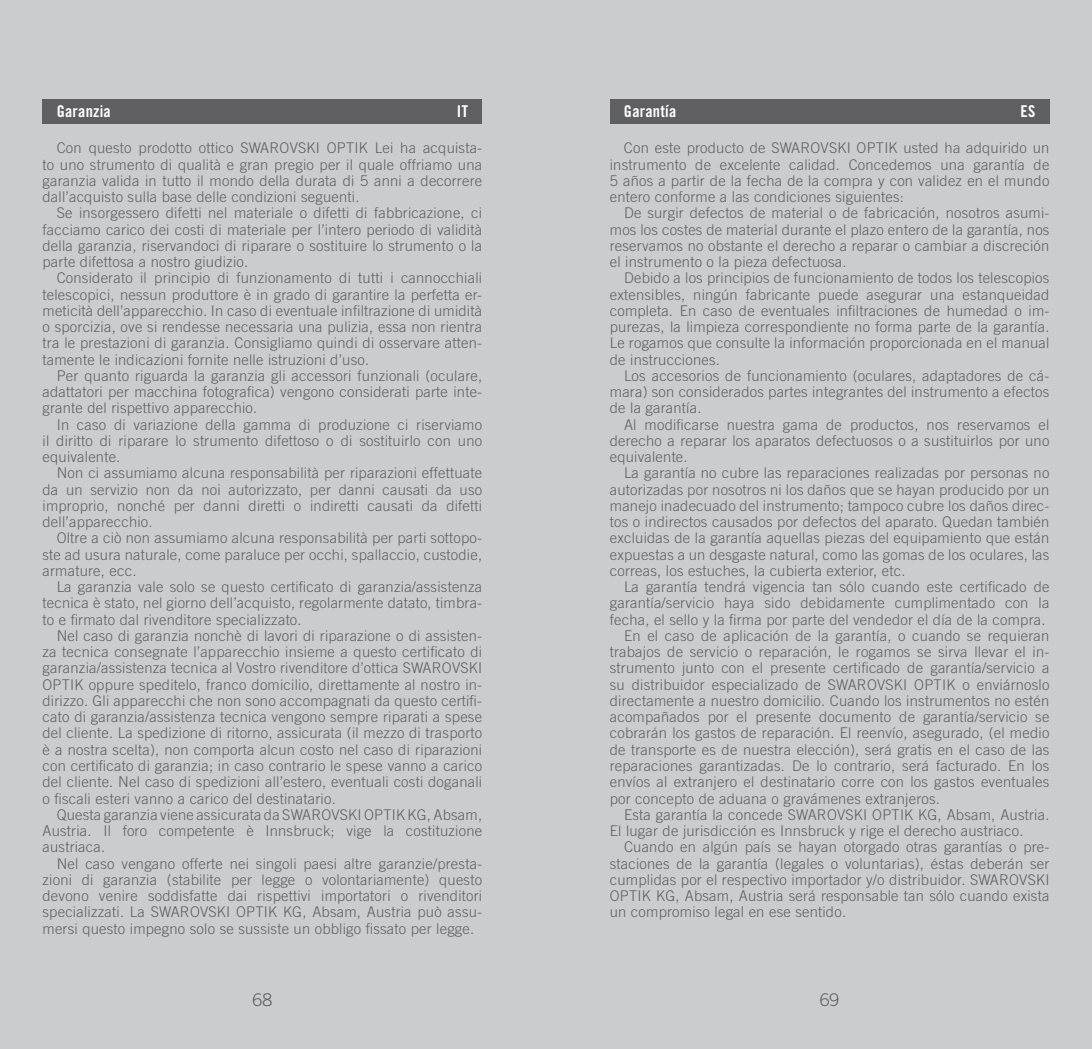
<style>
.page{position:relative;width:1092px;height:1049px;background:#fff}
.page>*{position:absolute;margin:0;border:0;box-sizing:border-box;transform-origin:0 0}
.t1{font:300 17.5px "Trade Gothic";color:#5f5f62}
.t2{font:16.25px "Trade Gothic Bold Cond Twenty";letter-spacing:.015em;color:#fff}
.t3{font:300 14.75px/16.2px "Trade Gothic";letter-spacing:.015em;color:#5f5f62;text-align:justify}
</style>
<div class="page">
<div style="left:546px;top:0;width:545px;height:1049px;background:#cbccce"></div>
<div style="left:0;top:0;width:546px;height:1049px;background:#cbccce"></div>
<div style="left:43px;top:99px;width:439px;height:25px;background:#5f5f62"></div>
<div style="left:609px;top:99px;width:440px;height:25px;background:#5f5f62"></div>
<p class="t2" style="left:57px;top:101px;width:56px">Garanzia</p>
<p class="t2" style="left:457px;top:101px;width:12px">IT</p>
<p class="t3" style="left:57px;top:140px;width:202px">Con questo prodotto ottico Swarovski</p>
<p class="t3" style="left:327px;top:140px;width:19px">Optik</p>
<p class="t3" style="left:43px;top:140px;width:441px;text-indent:332px">Lei ha acquista&shy;to uno strumento di qualità e gran pregio per il quale offriamo una garanzia valida in tutto il mondo della durata di 5 anni a decorrere dall’acquisto sulla base delle condizioni seguenti.</p>
<p class="t3" style="left:43px;top:205px;width:441px;text-indent:14px">Se insorgessero difetti nel materiale o difetti di fabbricazione, ci facciamo carico dei costi di materiale per l’intero periodo di validità della garanzia, riservandoci di riparare o sostituire lo strumento o la parte difettosa a nostro giudizio.</p>
<p class="t3" style="left:43px;top:270px;width:441px;text-indent:14px">Considerato il principio di funzionamento di tutti i cannocchiali telescopici, nessun produttore è in grado di garantire la perfetta er&shy;meticità dell’apparecchio. In caso di eventuale infiltrazione di umidità o sporcizia, ove si rendesse necessaria una pulizia, essa non rientra tra le prestazioni di garanzia. Consigliamo quindi di osservare atten&shy;tamente le indicazioni fornite nelle istruzioni d’uso.</p>
<p class="t3" style="left:43px;top:367px;width:441px;text-indent:14px">Per quanto riguarda la garanzia gli accessori funzionali (oculare, adattatori per macchina fotografica) vengono considerati parte inte&shy;grante del rispettivo apparecchio.</p>
<p class="t3" style="left:43px;top:416px;width:441px;text-indent:14px">In caso di variazione della gamma di produzione ci riserviamo il diritto di riparare lo strumento difettoso o di sostituirlo con uno equivalente.</p>
<p class="t3" style="left:43px;top:465px;width:441px;text-indent:14px">Non ci assumiamo alcuna responsabilità per riparazioni effettuate da un servizio non da noi autorizzato, per danni causati da uso improprio, nonché per danni diretti o indiretti causati da difetti dell’apparecchio.</p>
<p class="t3" style="left:43px;top:530px;width:441px;text-indent:14px">Oltre a ciò non assumiamo alcuna responsabilità per parti sottopo&shy;ste ad usura naturale, come paraluce per occhi, spallaccio, custodie, armature, ecc.</p>
<p class="t3" style="left:43px;top:579px;width:441px;text-indent:14px">La garanzia vale solo se questo certificato di garanzia/assistenza tecnica è stato, nel giorno dell’acquisto, regolarmente datato, timbra&shy;to e firmato dal rivenditore specializzato.</p>
<p class="t3" style="left:43px;top:627px;width:441px;text-align:left;text-indent:14px">Nel caso di garanzia nonchè di lavori di riparazione o di assisten&shy;za tecnica consegnate l’apparecchio insieme a questo certificato di garanzia/assistenza tecnica al Vostro rivenditore d’ottica Swarovski<br>Optik</p>
<p class="t3" style="left:89px;top:676px;width:395px">oppure speditelo, franco domicilio, direttamente al nostro in-</p>
<p class="t3" style="left:43px;top:692px;width:441px">dirizzo. Gli apparecchi che non sono accompagnati da questo certifi-</p>
<p class="t3" style="left:43px;top:709px;width:441px">cato di garanzia/assistenza tecnica vengono sempre riparati a spese</p>
<p class="t3" style="left:43px;top:725px;width:441px">del cliente. La spedizione di ritorno, assicurata (il mezzo di trasporto</p>
<p class="t3" style="left:43px;top:741px;width:441px">è a nostra scelta), non comporta alcun costo nel caso di riparazioni</p>
<p class="t3" style="left:43px;top:757px;width:441px">con certificato di garanzia; in caso contrario le spese vanno a carico</p>
<p class="t3" style="left:43px;top:774px;width:441px">del cliente. Nel caso di spedizioni all’estero, eventuali costi doganali</p>
<p class="t3" style="left:43px;top:790px;width:295px">o fiscali esteri vanno a carico del destinatario.</p>
<p class="t3" style="left:57px;top:806px;width:244px">Questa garanzia viene assicurata da Swarovski</p>
<p class="t3" style="left:364px;top:806px;width:19px">Optik</p>
<p class="t3" style="left:43px;top:806px;width:441px;text-indent:365px">KG, Absam, Austria. Il foro competente è Innsbruck; vige la costituzione austriaca.</p>
<p class="t3" style="left:43px;top:855px;width:441px;text-indent:14px">Nel caso vengano offerte nei singoli paesi altre garanzie/presta&shy;zioni di garanzia (stabilite per legge o volontariamente) questo devono venire soddisfatte dai rispettivi importatori o rivenditori specializzati. La Swarovski</p>
<p class="t3" style="left:43px;top:904px;width:441px;text-indent:240px">KG, Absam, Austria può assu&shy;mersi questo impegno solo se sussiste un obbligo fissato per legge.</p>
<p class="t3" style="left:236px;top:904px;width:19px">Optik</p>
<p class="t1" style="left:252px;top:989px;width:21px">68</p>
<p class="t2" style="left:624px;top:101px;width:54px">Garantía</p>
<p class="t2" style="left:1020px;top:101px;width:16px">ES</p>
<p class="t3" style="left:624px;top:140px;width:166px">Con este producto de Swarovski</p>
<p class="t3" style="left:856px;top:140px;width:19px">Optik</p>
<p class="t3" style="left:609px;top:140px;width:441px;text-indent:293px">usted ha adquirido un instrumento de excelente calidad. Concedemos una garantía de 5 años a partir de la fecha de la compra y con validez en el mundo entero conforme a las condiciones siguientes:</p>
<p class="t3" style="left:609px;top:205px;width:441px;text-indent:14px">De surgir defectos de material o de fabricación, nosotros asumi&shy;mos los costes de material durante el plazo entero de la garantía, nos reservamos no obstante el derecho a reparar o cambiar a discreción el instrumento o la pieza defectuosa.</p>
<p class="t3" style="left:609px;top:270px;width:441px;text-indent:14px">Debido a los principios de funcionamiento de todos los telescopios extensibles, ningún fabricante puede asegurar una estanqueidad completa. En caso de eventuales infiltraciones de humedad o im&shy;purezas, la limpieza correspondiente no forma parte de la garantía.<br>Le rogamos que consulte la información proporcionada en el manual de instrucciones.</p>
<p class="t3" style="left:609px;top:367px;width:441px;text-indent:14px">Los accesorios de funcionamiento (oculares, adaptadores de cá&shy;mara) son considerados partes integrantes del instrumento a efectos de la garantía.</p>
<p class="t3" style="left:609px;top:416px;width:441px;text-indent:14px">Al modificarse nuestra gama de productos, nos reservamos el derecho a reparar los aparatos defectuosos o a sustituirlos por uno equivalente.</p>
<p class="t3" style="left:609px;top:465px;width:441px;text-indent:14px">La garantía no cubre las reparaciones realizadas por personas no autorizadas por nosotros ni los daños que se hayan producido por un manejo inadecuado del instrumento; tampoco cubre los daños direc&shy;tos o indirectos causados por defectos del aparato. Quedan también excluidas de la garantía aquellas piezas del equipamiento que están expuestas a un desgaste natural, como las gomas de los oculares, las correas, los estuches, la cubierta exterior, etc.</p>
<p class="t3" style="left:624px;top:579px;width:427px">La garantía tendrá vigencia tan sólo cuando este certificado de</p>
<p class="t3" style="left:609px;top:595px;width:441px">garantía/servicio haya sido debidamente cumplimentado con la</p>
<p class="t3" style="left:609px;top:611px;width:437px">fecha, el sello y la firma por parte del vendedor el día de la compra.</p>
<p class="t3" style="left:624px;top:627px;width:427px">En el caso de aplicación de la garantía, o cuando se requieran</p>
<p class="t3" style="left:609px;top:644px;width:441px">trabajos de servicio o reparación, le rogamos se sirva llevar el in-</p>
<p class="t3" style="left:609px;top:660px;width:441px">strumento junto con el presente certificado de garantía/servicio a</p>
<p class="t3" style="left:609px;top:676px;width:236px">su distribuidor especializado de Swarovski</p>
<p class="t3" style="left:914px;top:676px;width:19px">Optik</p>
<p class="t3" style="left:962px;top:676px;width:89px">o enviárnoslo</p>
<p class="t3" style="left:609px;top:692px;width:441px">directamente a nuestro domicilio. Cuando los instrumentos no estén</p>
<p class="t3" style="left:609px;top:709px;width:441px">acompañados por el presente documento de garantía/servicio se</p>
<p class="t3" style="left:609px;top:725px;width:441px">cobrarán los gastos de reparación. El reenvío, asegurado, (el medio</p>
<p class="t3" style="left:609px;top:741px;width:441px">de transporte es de nuestra elección), será gratis en el caso de las</p>
<p class="t3" style="left:609px;top:757px;width:441px">reparaciones garantizadas. De lo contrario, será facturado. En los</p>
<p class="t3" style="left:609px;top:774px;width:441px">envíos al extranjero el destinatario corre con los gastos eventuales</p>
<p class="t3" style="left:609px;top:790px;width:332px">por concepto de aduana o gravámenes extranjeros.</p>
<p class="t3" style="left:624px;top:806px;width:182px">Esta garantía la concede Swarovski</p>
<p class="t3" style="left:872px;top:806px;width:19px">Optik</p>
<p class="t3" style="left:609px;top:806px;width:441px;text-indent:308px">KG, Absam, Austria.<br>El lugar de jurisdicción es Innsbruck y rige el derecho austriaco.</p>
<p class="t3" style="left:609px;top:839px;width:441px;text-align:left;text-indent:14px">Cuando en algún país se hayan otorgado otras garantías o pre&shy;staciones de la garantía (legales o voluntarias), éstas deberán ser cumplidas por el respectivo importador y/o distribuidor. Swarovski<br>Optik</p>
<p class="t3" style="left:609px;top:887px;width:441px;text-indent:46px">KG, Absam, Austria será responsable tan sólo cuando exista un compromiso legal en ese sentido.</p>
<p class="t1" style="left:819px;top:989px;width:21px">69</p>
</div>
